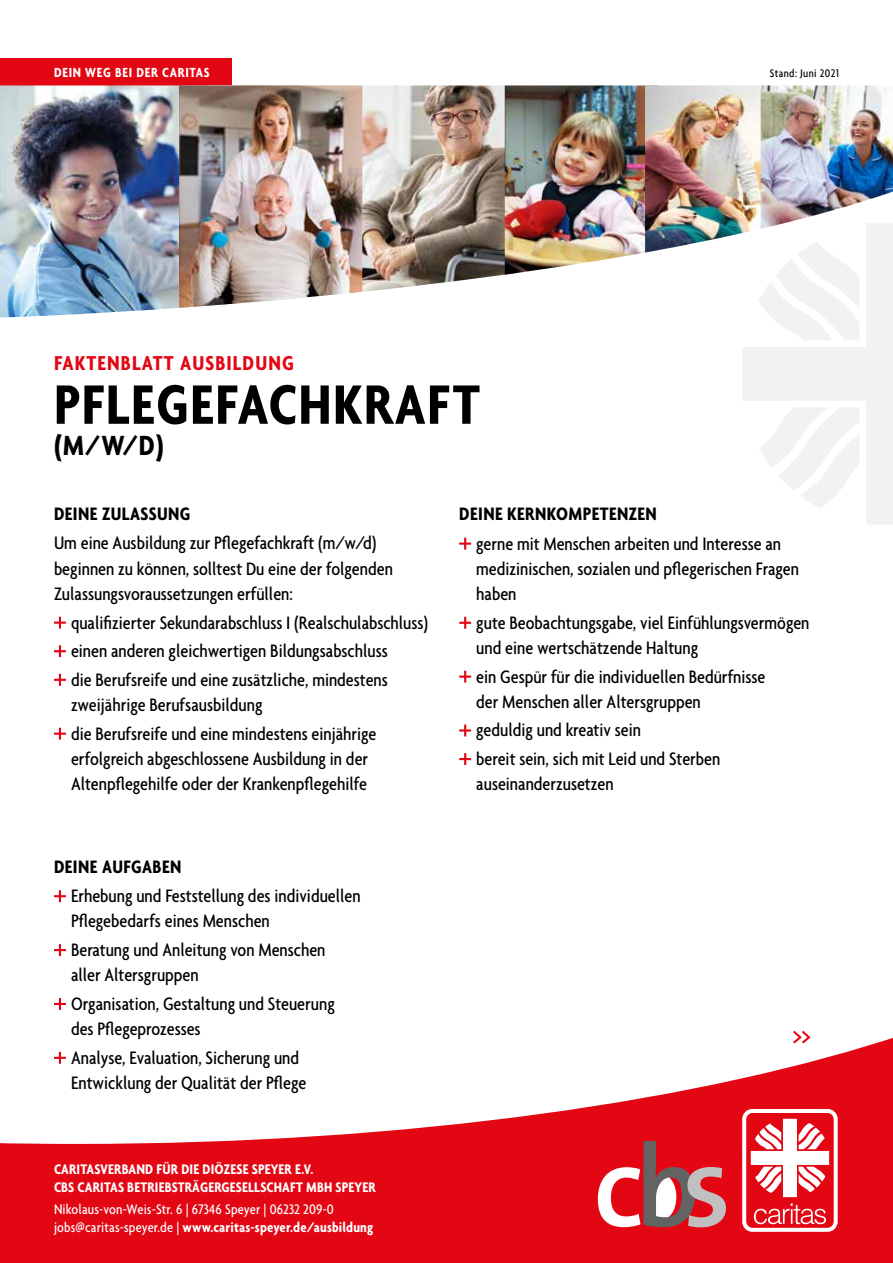
<style>
.page{position:relative;width:893px;height:1263px;background:#fff}
.page>*{position:absolute;margin:0;border:0;box-sizing:border-box;transform-origin:0 0}
.t1{font:700 condensed 60px "Agenda";letter-spacing:.025em;color:#000}
.t2{font:700 condensed 30px "Agenda";color:#000}
.t3{font:700 condensed 21.75px "Agenda";letter-spacing:.05em;color:#e30613}
.t4{font:500 condensed 19.5px/25.2px "Agenda";color:#000}
.t5{font:700 condensed 19.5px "Agenda";letter-spacing:.02em;color:#000}
.t6{font:500 condensed 15px/18px "Agenda";letter-spacing:.01em;color:#fff}
.t7{font:700 condensed 15px/18px "Agenda";letter-spacing:.01em;color:#fff}
.t8{font:700 condensed 14.25px "Agenda";letter-spacing:.05em;color:#fff}
.t9{font:500 condensed 12px "Agenda";letter-spacing:.03em;color:#000}
.s1{font-weight:700}
</style>
<div class="page">
<div style="left:0;top:58px;width:231px;height:27px;background:#e30613"></div>
<svg style="left:0;top:1038px;width:893px;height:225px;fill:#e30613"></svg>
<svg style="left:598px;top:1141px;width:128px;height:86px"></svg>
<div style="left:742px;top:1109px;width:96px;height:123px;border:9px solid #fff;border-radius:6px"></div>
<div style="left:747px;top:1113px;width:86px;height:114px;background:#e30613;border-radius:6px"></div>
<div style="left:747px;top:1113px;width:86px;height:114px;border:1px solid #e30613;border-radius:6px"></div>
<svg style="left:754px;top:1203px;width:72px;height:21px"></svg>
<svg style="left:751px;top:1119px;width:78px;height:78px"></svg>
<img style="left:0;top:85px;width:179px;height:232px">
<img style="left:362px;top:85px;width:143px;height:207px">
<img style="left:179px;top:85px;width:183px;height:223px">
<img style="left:505px;top:85px;width:140px;height:190px">
<img style="left:645px;top:85px;width:116px;height:168px">
<img style="left:761px;top:85px;width:132px;height:138px">
<svg style="left:54px;top:617px;width:12px;height:12px"></svg>
<svg style="left:54px;top:645px;width:12px;height:12px"></svg>
<svg style="left:54px;top:674px;width:12px;height:12px"></svg>
<svg style="left:54px;top:728px;width:12px;height:12px"></svg>
<svg style="left:54px;top:890px;width:12px;height:12px"></svg>
<svg style="left:54px;top:944px;width:12px;height:12px"></svg>
<svg style="left:54px;top:998px;width:12px;height:12px"></svg>
<svg style="left:54px;top:1052px;width:12px;height:12px"></svg>
<svg style="left:742px;top:223px;width:151px;height:301px;fill:#f2f2f2"></svg>
<svg style="left:759px;top:407px;width:101px;height:102px"></svg>
<svg style="left:758px;top:241px;width:102px;height:99px"></svg>
<svg style="left:459px;top:538px;width:12px;height:12px"></svg>
<svg style="left:459px;top:617px;width:12px;height:12px"></svg>
<svg style="left:459px;top:671px;width:12px;height:12px"></svg>
<svg style="left:459px;top:724px;width:12px;height:12px"></svg>
<svg style="left:459px;top:753px;width:12px;height:12px"></svg>
<svg style="left:791px;top:1030px;width:21px;height:16px"></svg>
<p class="t8" style="left:54px;top:64px;width:157px">DEIN WEG BEI DER CARITAS</p>
<p class="t9" style="left:770px;top:66px;width:71px">Stand: Juni 2021</p>
<p class="t3" style="left:54px;top:350px;width:241px">FAKTENBLATT AUSBILDUNG</p>
<h1 class="t1" style="left:54px;top:369px;width:427px">PFLEGEFACHKRAFT</h1>
<h2 class="t2" style="left:54px;top:427px;width:111px">(M/W/D)</h2>
<p class="t5" style="left:54px;top:502px;width:138px">DEINE ZULASSUNG</p>
<p class="t4" style="left:54px;top:530px;width:340px">Um eine Ausbildung zur Pflegefachkraft (m/w/d) beginnen zu können, solltest Du eine der folgenden<br>Zulassungsvoraussetzungen erfüllen:</p>
<p class="t4" style="left:71px;top:608px;width:359px;line-height:28.7px">qualifizierter Sekundarabschluss I (Realschulabschluss) einen anderen gleichwertigen Bildungsabschluss<br>die Berufsreife und eine zusätzliche, mindestens</p>
<p class="t4" style="left:71px;top:690px;width:307px;line-height:28.7px">zweijährige Berufsausbildung<br>die Berufsreife und eine mindestens einjährige</p>
<p class="t4" style="left:71px;top:746px;width:299px">erfolgreich abgeschlossene Ausbildung in der<br>Altenpflegehilfe oder der Krankenpflegehilfe</p>
<p class="t5" style="left:54px;top:855px;width:129px">DEINE AUFGABEN</p>
<p class="t4" style="left:71px;top:883px;width:291px">Erhebung und Feststellung des individuellen<br>Pflegebedarfs eines Menschen</p>
<p class="t4" style="left:71px;top:937px;width:256px">Beratung und Anleitung von Menschen aller Altersgruppen</p>
<p class="t4" style="left:71px;top:991px;width:265px">Organisation, Gestaltung und Steuerung des Pflegeprozesses</p>
<p class="t4" style="left:71px;top:1044px;width:237px">Analyse, Evaluation, Sicherung und<br>Entwicklung der Qualität der Pflege</p>
<p class="t7" style="left:54px;top:1159px;width:323px">CARITASVERBAND FÜR DIE DIÖZESE SPEYER E.V.<br>CBS CARITAS BETRIEBSTRÄGERGESELLSCHAFT MBH SPEYER</p>
<p class="t6" style="left:54px;top:1200px;width:321px">Nikolaus-von-Weis-Str. 6 | 67346 Speyer | 06232 209-0 jobs@caritas-speyer.de | <span class="s1">www.caritas-speyer.de/ausbildung</span></p>
<p class="t5" style="left:459px;top:502px;width:199px">DEINE KERNKOMPETENZEN</p>
<p class="t4" style="left:476px;top:530px;width:324px">gerne mit Menschen arbeiten und Interesse an medizinischen, sozialen und pflegerischen Fragen haben</p>
<p class="t4" style="left:476px;top:609px;width:335px">gute Beobachtungsgabe, viel Einfühlungsvermögen und eine wertschätzende Haltung</p>
<p class="t4" style="left:476px;top:663px;width:291px">ein Gespür für die individuellen Bedürfnisse der Menschen aller Altersgruppen</p>
<p class="t4" style="left:476px;top:715px;width:246px;line-height:28.7px">geduldig und kreativ sein<br>bereit sein, sich mit Leid und Sterben</p>
<p class="t4" style="left:476px;top:771px;width:139px">auseinanderzusetzen</p>
</div>
